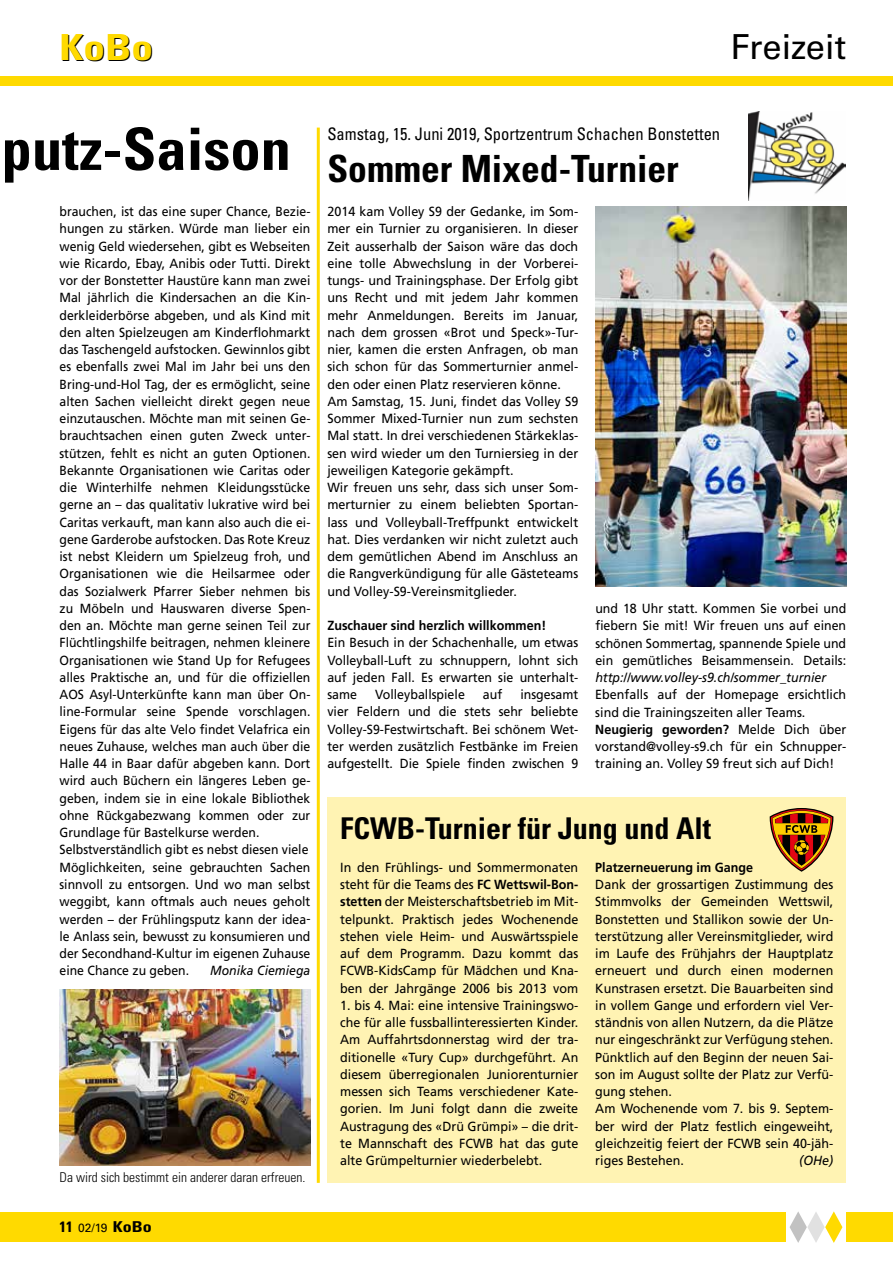
<style>
.page{position:relative;width:893px;height:1263px;background:#fff}
.page>*{position:absolute;margin:0;border:0;box-sizing:border-box;transform-origin:0 0}
.t1{font:700 condensed 58.5px "Univers LT Std";color:#000;scale:1.04 1}
.t2{font:700 condensed 37.5px "Univers LT Std";color:#000}
.t3{font:700 condensed 36px "Univers LT Std";color:#ffda00;scale:1.2 1}
.t4{font:34.5px "Univers LT Std";color:#000}
.t5{font:700 condensed 30px "Univers LT Std";color:#000}
.t6{font:condensed 17.25px "Univers LT Std";color:#000;scale:.96 1}
.t7{font:700 condensed 15px "Univers LT Std";color:#000}
.t8{font:300 condensed 13.5px "Univers LT Std";color:#000}
.t9{font:13.2px/17.2px "Frutiger LT Com";color:#000;scale:.95 1}
.t10{font:13.2px/17.2px "Frutiger LT Com";color:#000;scale:.93 1}
.t11{font:13.2px/17.2px "Frutiger LT Com";color:#000;text-align:justify;scale:.94 1}
.t12{font:700 13.2px "Frutiger LT Com";color:#000;scale:.95 1}
.t13{font:italic 13.2px "Frutiger LT Com";color:#000;scale:.94 1}
.t14{font:italic 13.2px "Frutiger LT Com";color:#000;scale:.93 1}
.t15{font:italic 13.2px "Frutiger LT Com";color:#000;scale:.95 1}
.s1{font-weight:700}
.s2{font-weight:400;font-stretch:normal;font-size:12px}
</style>
<div class="page">
<div style="left:0;top:1212px;width:893px;height:30px;background:#ffda00"></div>
<div style="left:0;top:77px;width:893px;height:9px;background:#ffda00"></div>
<div style="left:787px;top:1208px;width:59px;height:42px;background:#fff"></div>
<svg style="left:790px;top:1211px;width:52px;height:32px"></svg>
<img style="left:60px;top:990px;width:250px;height:175px">
<hr style="left:317px;top:128px;width:3px;height:1055px;background:#ffda00">
<img style="left:595px;top:206px;width:251px;height:381px">
<img style="left:749px;top:112px;width:96px;height:89px">
<div style="left:327px;top:797px;width:519px;height:385px;background:#fff3b3"></div>
<svg style="left:770px;top:808px;width:63px;height:64px"></svg>
<h3 class="t3" style="left:60px;top:25px;width:80px">KoBo</h3>
<h3 class="t4" style="left:731px;top:26px;width:117px">Freizeit</h3>
<h1 class="t1" style="left:2px;top:113px;width:280px">putz-Saison</h1>
<h3 class="t6" style="left:327px;top:123px;width:411px">Samstag, 15. Juni 2019, Sportzentrum Schachen Bonstetten</h3>
<h2 class="t2" style="left:327px;top:146px;width:353px">Sommer Mixed-Turnier</h2>
<p class="t9" style="left:327px;top:203px;width:266px">2014 kam Volley S9 der Gedanke, im Som&shy;mer ein Turnier zu organisieren. In dieser Zeit ausserhalb der Saison wäre das doch eine tolle Abwechslung in der Vorberei&shy;tungs- und Trainingsphase. Der Erfolg gibt uns Recht und mit jedem Jahr kommen mehr Anmeldungen. Bereits im Januar, nach dem grossen «Brot und Speck»-Tur&shy;nier, kamen die ersten Anfragen, ob man sich schon für das Sommerturnier anmel&shy;den oder einen Platz reservieren könne.<br>Am Samstag, 15. Juni, findet das Volley S9<br>Sommer Mixed-Turnier nun zum sechsten Mal statt. In drei verschiedenen Stärkeklas&shy;sen wird wieder um den Turniersieg in der jeweiligen Kategorie gekämpft.<br>Wir freuen uns sehr, dass sich unser Som&shy;merturnier zu einem beliebten Sportan&shy;lass und Volleyball-Treffpunkt entwickelt hat. Dies verdanken wir nicht zuletzt auch dem gemütlichen Abend im Anschluss an die Rangverkündigung für alle Gästeteams und Volley-S9-Vereinsmitglieder.</p>
<p class="t12" style="left:327px;top:618px;width:232px">Zuschauer sind herzlich willkommen!</p>
<p class="t11" style="left:327px;top:634px;width:268px">Ein Besuch in der Schachenhalle, um etwas Volleyball-Luft zu schnuppern, lohnt sich auf jeden Fall. Es erwarten sie unterhalt&shy;same</p>
<p class="t10" style="left:60px;top:203px;width:271px">brauchen, ist das eine super Chance, Bezie&shy;hungen zu stärken. Würde man lieber ein wenig Geld wiedersehen, gibt es Webseiten wie Ricardo, Ebay, Anibis oder Tutti. Direkt vor der Bonstetter Haustüre kann man zwei Mal jährlich die Kindersachen an die Kin&shy;derkleiderbörse abgeben, und als Kind mit den alten Spielzeugen am Kinderflohmarkt das Taschengeld aufstocken. Gewinnlos gibt es ebenfalls zwei Mal im Jahr bei uns den Bring-und-Hol Tag, der es ermöglicht, seine alten Sachen vielleicht direkt gegen neue einzutauschen. Möchte man mit seinen Ge&shy;brauchtsachen einen guten Zweck unter&shy;stützen, fehlt es nicht an guten Optionen.<br>Bekannte Organisationen wie Caritas oder die Winterhilfe nehmen Kleidungsstücke gerne an – das qualitativ lukrative wird bei Caritas verkauft, man kann also auch die ei&shy;gene Garderobe aufstocken. Das Rote Kreuz ist nebst Kleidern um Spielzeug froh, und Organisationen wie die Heilsarmee oder das Sozialwerk Pfarrer Sieber nehmen bis zu Möbeln und Hauswaren diverse Spen&shy;den an. Möchte man gerne seinen Teil zur Flüchtlingshilfe beitragen, nehmen kleinere Organisationen wie Stand Up for Refugees alles Praktische an, und für die offiziellen AOS Asyl-Unterkünfte kann man über On&shy;line-Formular seine Spende vorschlagen.<br>Eigens für das alte Velo findet Velafrica ein neues Zuhause, welches man auch über die Halle 44 in Baar dafür abgeben kann. Dort wird auch Büchern ein längeres Leben ge&shy;geben, indem sie in eine lokale Bibliothek ohne Rückgabezwang kommen oder zur Grundlage für Bastelkurse werden.<br>Selbstverständlich gibt es nebst diesen viele Möglichkeiten, seine gebrauchten Sachen sinnvoll zu entsorgen. Und wo man selbst weggibt, kann oftmals auch neues geholt werden – der Frühlingsputz kann der idea&shy;le Anlass sein, bewusst zu konsumieren und der Secondhand-Kultur im eigenen Zuhause eine Chance zu geben.</p>
<p class="t11" style="left:595px;top:600px;width:268px">und 18 Uhr statt. Kommen Sie vorbei und fiebern Sie mit! Wir freuen uns auf einen schönen Sommertag, spannende Spiele und ein gemütliches Beisammensein. Details:</p>
<p class="t13" style="left:595px;top:670px;width:247px">http://www.volley-s9.ch/sommer_turnier</p>
<p class="t9" style="left:595px;top:686px;width:266px">Ebenfalls auf der Homepage ersichtlich sind die Trainingszeiten aller Teams.<br><span class="s1">Neugierig geworden?</span> Melde Dich über vorstand@volley-s9.ch für ein Schnupper&shy;training an. Volley S9 freut sich auf Dich!</p>
<p class="t11" style="left:375px;top:686px;width:97px">Volleyballspiele</p>
<p class="t11" style="left:483px;top:686px;width:22px">auf</p>
<p class="t11" style="left:327px;top:686px;width:268px;text-indent:193px">insgesamt vier Feldern und die stets sehr beliebte Volley-S9-Festwirtschaft. Bei schönem Wet&shy;ter werden zusätzlich Festbänke im Freien aufgestellt. Die Spiele finden zwischen 9</p>
<h3 class="t5" style="left:340px;top:810px;width:373px">FCWB-Turnier für Jung und Alt</h3>
<p class="t12" style="left:595px;top:859px;width:168px">Platzerneuerung im Gange</p>
<p class="t9" style="left:595px;top:876px;width:252px">Dank der grossartigen Zustimmung des Stimmvolks der Gemeinden Wettswil, Bonstetten und Stallikon sowie der Un&shy;terstützung aller Vereinsmitglieder, wird im Laufe des Frühjahrs der Hauptplatz erneuert und durch einen modernen Kunstrasen ersetzt. Die Bauarbeiten sind in vollem Gange und erfordern viel Ver&shy;ständnis von allen Nutzern, da die Plätze nur eingeschränkt zur Verfügung stehen.<br>Pünktlich auf den Beginn der neuen Sai&shy;son im August sollte der Platz zur Verfü&shy;gung stehen.<br>Am Wochenende vom 7. bis 9. Septem&shy;ber wird der Platz festlich eingeweiht, gleichzeitig feiert der FCWB sein 40-jäh&shy;riges Bestehen.</p>
<p class="t9" style="left:340px;top:859px;width:252px;text-align:justify">In den Frühlings- und Sommermonaten steht für die Teams des <span class="s1">FC Wettswil-Bon&shy;stetten</span> der Meisterschaftsbetrieb im Mit&shy;telpunkt. Praktisch jedes Wochenende stehen viele Heim- und Auswärtsspiele auf dem Programm. Dazu kommt das FCWB-KidsCamp für Mädchen und Kna&shy;ben der Jahrgänge 2006 bis 2013 vom</p>
<p class="t9" style="left:340px;top:997px;width:252px;text-align:justify">1. bis 4. Mai: eine intensive Trainingswo&shy;che für alle fussballinteressierten Kinder.<br>Am Auffahrtsdonnerstag wird der tra&shy;ditionelle «Tury Cup» durchgeführt. An diesem überregionalen Juniorenturnier messen sich Teams verschiedener Kate&shy;gorien. Im Juni folgt dann die zweite Austragung des «Drü Grümpi» – die drit&shy;te Mannschaft des FCWB hat das gute alte Grümpelturnier wiederbelebt.</p>
<p class="t14" style="left:210px;top:963px;width:109px">Monika Ciemiega</p>
<p class="t15" style="left:799px;top:1153px;width:37px">(OHe)</p>
<p class="t8" style="left:60px;top:1169px;width:247px">Da wird sich bestimmt ein anderer daran erfreuen.</p>
<p class="t7" style="left:60px;top:1218px;width:94px">11 <span class="s2">02/19</span> KoBo</p>
</div>
